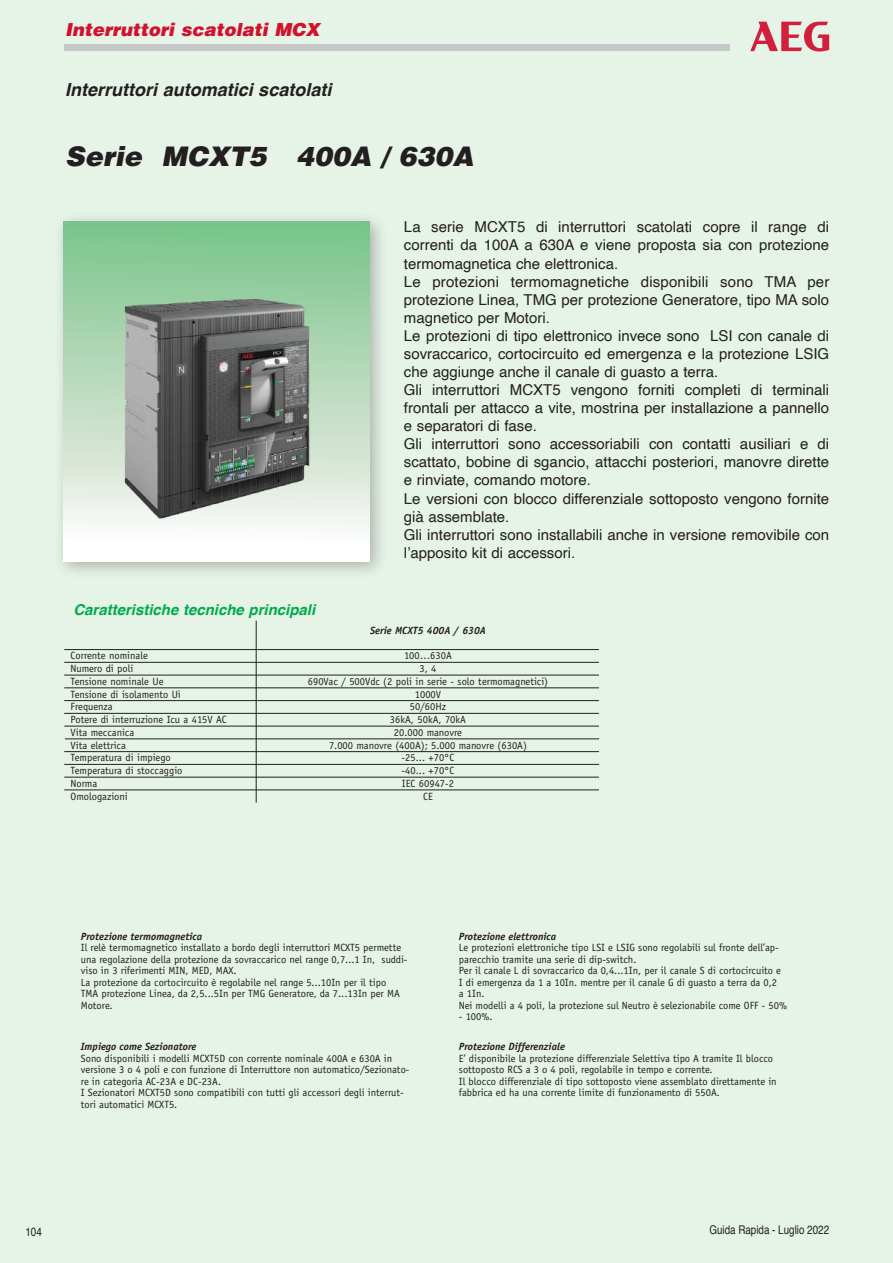
<style>
.page{position:relative;width:893px;height:1263px;background:#e6f3e7}
.page>*{position:absolute;margin:0;border:0;box-sizing:border-box;transform-origin:0 0}
.t1{font:italic 900 27px "Helvetica";color:#231f20}
.t2{font:italic 700 18px "Helvetica";color:#231f20}
.t3{font:italic 900 18px "Helvetica";color:#d1122c}
.t4{font:15px/18px "Helvetica";color:#231f20}
.t5{font:italic 700 15px "Helvetica";color:#00ab4d}
.t6{font:condensed 12px "Helvetica";color:#231f20}
.t7{font:10.5px/12.8px "Officina Sans Std";color:#231f20}
.t8{font:italic 700 10.5px "Officina Sans Std";color:#231f20}
</style>
<div class="page">
<div style="left:64px;top:45px;width:665px;height:6px;background:#c7c8ca"></div>
<svg style="left:750px;top:22px;width:79px;height:29px"></svg>
<div style="left:54px;top:211px;width:334px;height:369px;background:#231f20;opacity:.3"></div>
<div style="left:64px;top:221px;width:306px;height:340px;background:linear-gradient(to bottom,#78c186,#fffbfd)"></div>
<hr style="left:256px;top:621px;width:1px;height:182px;background:#231f20">
<hr style="left:64px;top:649px;width:535px;height:1px;background:#231f20">
<hr style="left:64px;top:675px;width:535px;height:1px;background:#231f20">
<hr style="left:64px;top:687px;width:535px;height:1px;background:#231f20">
<hr style="left:64px;top:777px;width:535px;height:1px;background:#231f20">
<hr style="left:64px;top:713px;width:535px;height:1px;background:#231f20">
<hr style="left:64px;top:726px;width:535px;height:1px;background:#231f20">
<hr style="left:64px;top:751px;width:535px;height:1px;background:#231f20">
<hr style="left:65px;top:739px;width:534px;height:1px;background:#231f20">
<hr style="left:64px;top:764px;width:535px;height:1px;background:#231f20">
<hr style="left:64px;top:790px;width:535px;height:1px;background:#231f20">
<hr style="left:64px;top:662px;width:535px;height:1px;background:#231f20">
<hr style="left:64px;top:700px;width:535px;height:1px;background:#231f20">
<img style="left:94px;top:287px;width:243px;height:243px">
<h2 class="t3" style="left:65px;top:17px;width:256px">Interruttori scatolati MCX</h2>
<h2 class="t2" style="left:65px;top:75px;width:268px">Interruttori automatici scatolati</h2>
<h1 class="t1" style="left:65px;top:138px;width:410px">Serie MCXT5 400A / 630A</h1>
<h3 class="t5" style="left:73px;top:597px;width:243px">Caratteristiche tecniche principali</h3>
<p class="t4" style="left:404px;top:219px;width:427px">La serie MCXT5 di interruttori scatolati copre il range di correnti da 100A a 630A e viene proposta sia con protezione termomagnetica che elettronica.<br>Le protezioni termomagnetiche disponibili sono TMA per protezione Linea, TMG per protezione Generatore, tipo MA solo magnetico per Motori.<br>Le protezioni di tipo elettronico invece sono LSI con canale di sovraccarico, cortocircuito ed emergenza e la protezione LSIG che aggiunge anche il canale di guasto a terra.<br>Gli interruttori MCXT5 vengono forniti completi di terminali frontali per attacco a vite, mostrina per installazione a pannello e separatori di fase.<br>Gli interruttori sono accessoriabili con contatti ausiliari e di scattato, bobine di sgancio, attacchi posteriori, manovre dirette e rinviate, comando motore.<br>Le versioni con blocco differenziale sottoposto vengono fornite già assemblate.<br>Gli interruttori sono installabili anche in versione removibile con l’apposito kit di accessori.</p>
<p class="t7" style="left:71px;top:649px;width:158px">Corrente nominale<br>Numero di poli<br>Tensione nominale Ue<br>Tensione di isolamento Ui<br>Frequenza<br>Potere di interruzione Icu a 415V AC<br>Vita meccanica<br>Vita elettrica<br>Temperatura di impiego<br>Temperatura di stoccaggio<br>Norma<br>Omologazioni</p>
<p class="t8" style="left:370px;top:624px;width:117px">Serie MCXT5 400A / 630A</p>
<p class="t7" style="left:308px;top:649px;width:242px;text-align:center">100…630A<br>3, 4<br>690Vac / 500Vdc (2 poli in serie - solo termomagnetici)<br>1000V<br>50/60Hz<br>36kA, 50kA, 70kA<br>20.000 manovre<br>7.000 manovre (400A); 5.000 manovre (630A)<br>-25... +70°C<br>-40... +70°C<br>IEC 60947-2<br>CE</p>
<p class="t8" style="left:81px;top:930px;width:123px">Protezione termomagnetica</p>
<p class="t7" style="left:81px;top:942px;width:328px;line-height:11.4px">Il relè termomagnetico installato a bordo degli interruttori MCXT5 permette una regolazione della protezione da sovraccarico nel range 0,7...1 In, suddi&shy;viso in 3 riferimenti MIN, MED, MAX.<br>La protezione da cortocircuito è regolabile nel range 5...10In per il tipo<br>TMA protezione Linea, da 2,5...5In per TMG Generatore, da 7...13In per MA Motore.</p>
<p class="t8" style="left:81px;top:1040px;width:117px">Impiego come Sezionatore</p>
<p class="t7" style="left:81px;top:1052px;width:330px;line-height:11.6px">Sono disponibili i modelli MCXT5D con corrente nominale 400A e 630A in versione 3 o 4 poli e con funzione di Interruttore non automatico/Sezionato&shy;re in categoria AC-23A e DC-23A.<br>I Sezionatori MCXT5D sono compatibili con tutti gli accessori degli interrut&shy;tori automatici MCXT5.</p>
<p class="t8" style="left:459px;top:930px;width:99px">Protezione elettronica</p>
<p class="t7" style="left:459px;top:942px;width:330px;line-height:11.4px">Le protezioni elettroniche tipo LSI e LSIG sono regolabili sul fronte dell’ap&shy;parecchio tramite una serie di dip-switch.<br>Per il canale L di sovraccarico da 0,4...1In, per il canale S di cortocircuito e I di emergenza da 1 a 10In. mentre per il canale G di guasto a terra da 0,2<br>a 1In.<br>Nei modelli a 4 poli, la protezione sul Neutro è selezionabile come OFF - 50%</p>
<p class="t7" style="left:459px;top:1010px;width:35px">- 100%.</p>
<p class="t8" style="left:459px;top:1040px;width:107px">Protezione Differenziale</p>
<p class="t7" style="left:459px;top:1052px;width:319px;line-height:11.6px">E’ disponibile la protezione differenziale Selettiva tipo A tramite Il blocco sottoposto RCS a 3 o 4 poli, regolabile in tempo e corrente.<br>Il blocco differenziale di tipo sottoposto viene assemblato direttamente in fabbrica ed ha una corrente limite di funzionamento di 550A.</p>
<p class="t6" style="left:26px;top:1224px;width:18px">104</p>
<p class="t6" style="left:709px;top:1222px;width:121px">Guida Rapida - Luglio 2022</p>
</div>
